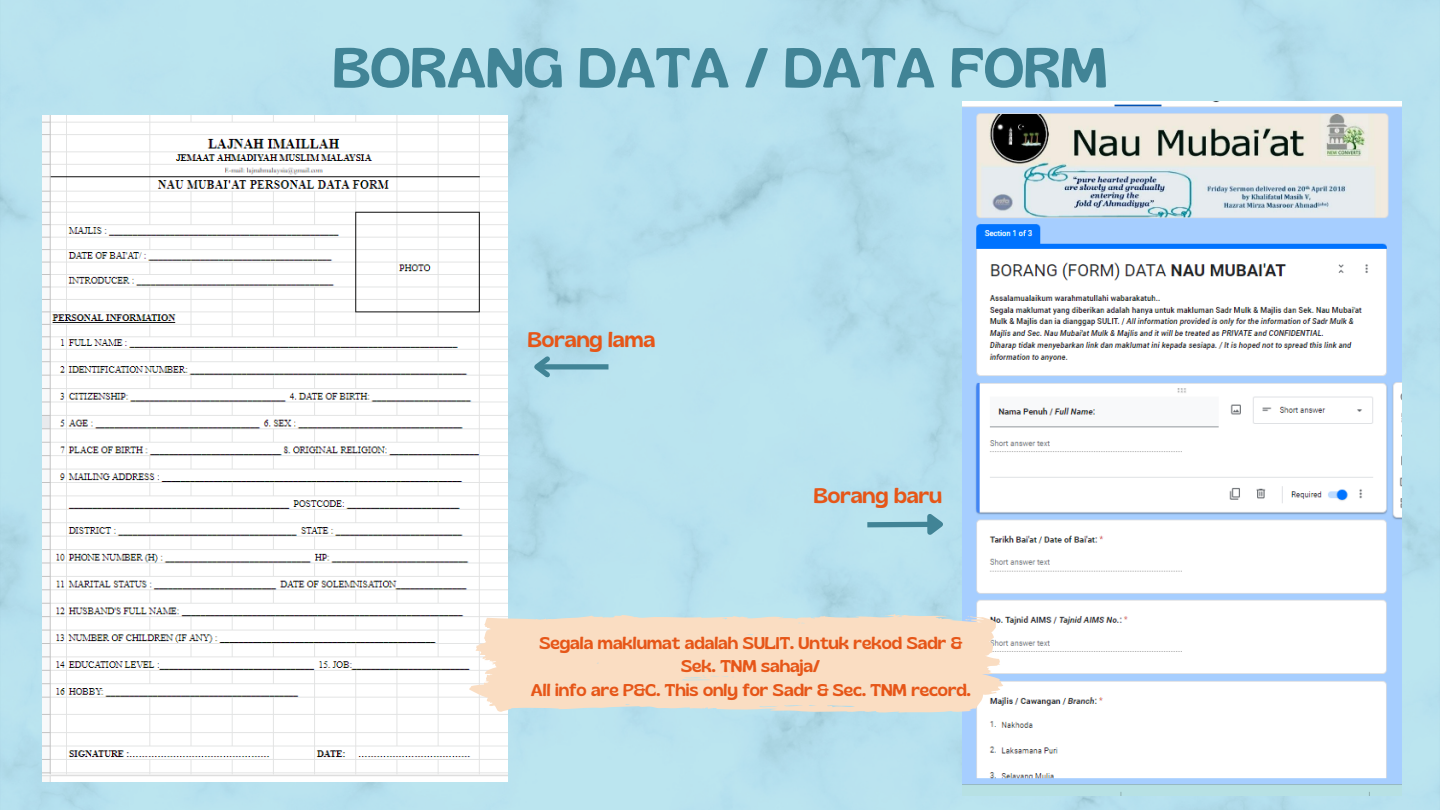
<style>
.page{position:relative;width:1440px;height:810px;background:#fff}
.page>*{position:absolute;margin:0;border:0;box-sizing:border-box;transform-origin:0 0}
.t1{font:55.9px "Gliker";color:#418496}
.t2{font:21px "Gliker";color:#e65618}
.t3{font:17px/23.2px "Gliker";color:#e65618;text-align:center}
</style>
<div class="page">
<img style="left:42px;top:116px;width:465px;height:666px">
<img style="left:962px;top:101px;width:439px;height:695px">
<svg style="left:469px;top:614px;width:534px;height:99px;background:#f5dec7"></svg>
<svg style="left:862px;top:509px;width:87px;height:34px;background:#a4d2de"></svg>
<div style="left:537px;top:364px;width:71px;height:5px;background:#418496"></div>
<svg style="left:528px;top:352px;width:27px;height:30px"></svg>
<h1 class="t1" style="left:333px;top:33px;width:776px">BORANG DATA / DATA FORM</h1>
<p class="t2" style="left:528px;top:326px;width:129px">Borang lama</p>
<p class="t2" style="left:814px;top:483px;width:130px">Borang baru</p>
<p class="t3" style="left:531px;top:631px;width:441px">Segala maklumat adalah SULIT. Untuk rekod Sadr &amp;<br>Sek. TNM sahaja/<br>All info are P&amp;C. This only for Sadr &amp; Sec. TNM record.</p>
</div>
